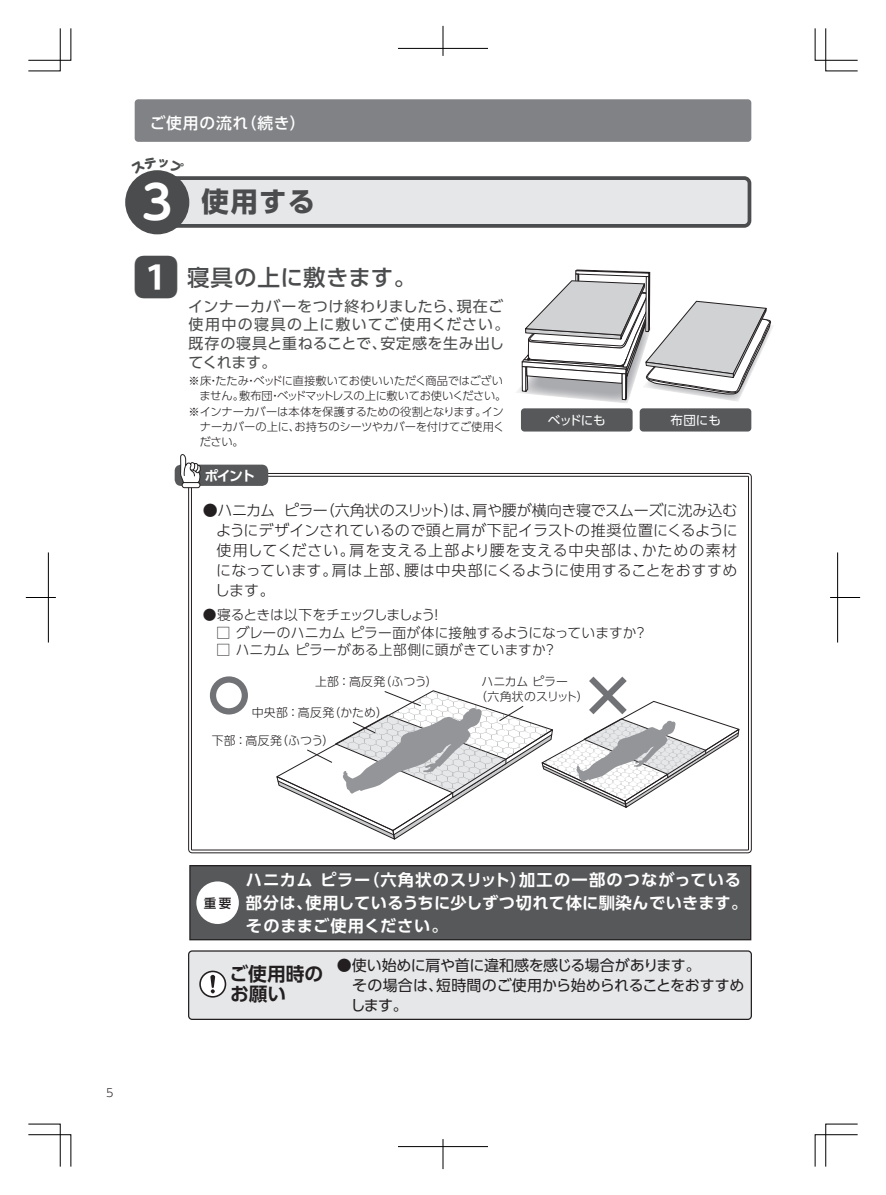
<style>
.page{position:relative;width:886px;height:1195px;background:#fff}
.page>*{position:absolute;margin:0;border:0;box-sizing:border-box;transform-origin:0 0}
.t1{font:700 46.25px "UD Shin M Go Pr 6 De";color:#fff}
.t2{font:700 27.5px "UD Shin Go Pr 6";color:#4b4c4d}
.t3{font:500 22.5px "UD Shin Go Pr 6";letter-spacing:.02em;color:#4b4c4d}
.t4{font:700 18.75px/20.6px "UD Shin Go Pr 6 De";color:#231f20}
.t5{font:700 16.25px/22.5px "UD Shin Go Pr 6 De";letter-spacing:.03em;color:#fff}
.t6{font:500 15.75px "UD Shin Go Pr 6";letter-spacing:.05em;color:#fff}
.t7{font:300 15px/20px "UD Shin Go Pr 6";letter-spacing:.035em;color:#231f20;text-align:justify}
.t8{font:15px/18.8px "UD Shin Go Pr 6";letter-spacing:.045em;color:#4b4c4d}
.t9{font:15px "UD Shin Go Pr 6";letter-spacing:-.015em;color:#231f20}
.t10{font:700 13.88px "UD Shin Go Pro De";color:#fff}
.t11{font:300 13.75px "UD Shin Go Pr 6";color:#231f20}
.t12{font:300 13.75px "UD Shin Go Pr 6";letter-spacing:-.07em;color:#231f20}
.t13{font:500 12.62px "UD Shin Go Pr 6";color:#231f20}
.t14{font:12.5px "UD Shin Go Pr 6";letter-spacing:-.005em;color:#fff}
.t15{font:300 11.88px/15px "UD Shin Go Pro";letter-spacing:.015em;color:#231f20}
.t16{font:300 11.88px "UD Shin Go Pro";letter-spacing:.035em;color:#231f20}
.t17{font:300 11.25px/15px "UD Shin Go Pr 6";letter-spacing:-.025em;color:#231f20;text-align:right}
.t18{font:300 11.25px "UD Shin Go Pro";color:#231f20}
.s1{font-family:"Koz Go Pr 6 N";font-size:47.25px}
</style>
<div class="page">
<div style="left:125px;top:170px;width:64px;height:64px;background:#4b4c4d;border-radius:50%"></div>
<div style="left:521px;top:408px;width:111px;height:23px;background:#57585a;border-radius:4px"></div>
<div style="left:640px;top:408px;width:111px;height:23px;background:#57585a;border-radius:4px"></div>
<svg style="left:517px;top:269px;width:256px;height:134px"></svg>
<div style="left:189px;top:950px;width:562px;height:69px;background:#e6e7e9;border-radius:4px"></div>
<div style="left:188px;top:950px;width:564px;height:69px;border:1px solid #231f20;border-radius:4px"></div>
<div style="left:200px;top:971px;width:25px;height:25px;background:#fff;border-radius:50%"></div>
<div style="left:199px;top:970px;width:27px;height:27px;border:2px solid #231f20;border-radius:50%"></div>
<svg style="left:210px;top:974px;width:5px;height:19px"></svg>
<div style="left:189px;top:865px;width:562px;height:75px;background:#57585a"></div>
<div style="left:196px;top:881px;width:43px;height:42px;background:#fff;border-radius:50%"></div>
<div style="left:175px;top:464px;width:93px;height:22px;background:#57585a;border-radius:6px"></div>
<svg style="left:179px;top:454px;width:23px;height:34px"></svg>
<div style="left:210px;top:676px;width:38px;height:38px;border:6px solid #717275;border-radius:50%"></div>
<svg style="left:276px;top:676px;width:464px;height:164px"></svg>
<svg style="left:28px;top:1123px;width:43px;height:43px"></svg>
<svg style="left:28px;top:28px;width:43px;height:43px"></svg>
<svg style="left:815px;top:28px;width:43px;height:43px"></svg>
<svg style="left:815px;top:1123px;width:43px;height:43px"></svg>
<hr style="left:26px;top:597px;width:30px;height:1px;background:#000">
<hr style="left:48px;top:552px;width:1px;height:90px;background:#000">
<hr style="left:830px;top:597px;width:30px;height:1px;background:#000">
<hr style="left:837px;top:552px;width:1px;height:90px;background:#000">
<hr style="left:398px;top:48px;width:90px;height:1px;background:#000">
<hr style="left:443px;top:26px;width:1px;height:30px;background:#000">
<hr style="left:398px;top:1146px;width:90px;height:1px;background:#000">
<hr style="left:443px;top:1138px;width:1px;height:30px;background:#000">
<svg style="left:125px;top:99px;width:626px;height:129px"></svg>
<p class="t6" style="left:150px;top:110px;width:157px">ご使用の流れ（続き）</p>
<h1 class="t1" style="left:142px;top:163px;width:32px">3</h1>
<h2 class="t2" style="left:202px;top:179px;width:115px">使用する</h2>
<h3 class="t3" style="left:132px;top:259px;width:285px"><span class="s1">1</span> 寝具の上に敷きます。</h3>
<p class="t8" style="left:188px;top:296px;width:323px">インナーカバーをつけ終わりましたら、現在ご使用中の寝具の上に敷いてご使用ください。既存の寝具と重ねることで、安定感を生み出してくれます。</p>
<p class="t17" style="left:189px;top:372px;width:319px">※床・たたみ・ベッドに直接敷いてお使いいただく商品ではございません。敷布団・ベッドマットレスの上に敷いてお使いください。</p>
<p class="t17" style="left:200px;top:404px;width:306px;text-align:justify;text-indent:-11px">※インナーカバーは本体を保護するための役割となります。インナーカバーの上に、お持ちのシーツやカバーを付けてご使用ください。</p>
<p class="t10" style="left:204px;top:464px;width:52px">ポイント</p>
<p class="t14" style="left:548px;top:410px;width:59px">ベッドにも</p>
<p class="t14" style="left:670px;top:410px;width:52px">布団にも</p>
<p class="t7" style="left:215px;top:499px;width:524px;text-indent:-12px">●ハニカム ピラー（六角状のスリット）は、肩や腰が横向き寝でスムーズに沈み込むようにデザインされているので頭と肩が下記イラストの推奨位置にくるように使用してください。肩を支える上部より腰を支える中央部は、かための素材になっています。肩は上部、腰は中央部にくるように使用することをおすすめします。</p>
<p class="t12" style="left:203px;top:603px;width:242px">●寝るときは以下をチェックしましょう！</p>
<p class="t11" style="left:217px;top:621px;width:432px">□ グレーのハニカム ピラー面が体に接触するようになっていますか？</p>
<p class="t11" style="left:217px;top:638px;width:342px">□ ハニカム ピラーがある上部側に頭がきていますか？</p>
<p class="t15" style="left:315px;top:673px;width:124px">上部：高反発（ふつう）</p>
<p class="t15" style="left:475px;top:673px;width:115px;text-indent:6px">ハニカム ピラー<br>（六角状のスリット）</p>
<p class="t16" style="left:252px;top:703px;width:138px">中央部：高反発（かため）</p>
<p class="t15" style="left:212px;top:732px;width:124px">下部：高反発（ふつう）</p>
<p class="t18" style="left:106px;top:1082px;width:9px">5</p>
<p class="t13" style="left:204px;top:892px;width:29px">重要</p>
<p class="t5" style="left:246px;top:868px;width:503px">ハニカム ピラー（六角状のスリット）加工の一部のつながっている部分は、使用しているうちに少しずつ切れて体に馴染んでいきます。そのままご使用ください。</p>
<p class="t4" style="left:229px;top:962px;width:95px">ご使用時のお願い</p>
<p class="t9" style="left:337px;top:953px;width:365px">●使い始めに肩や首に違和感を感じる場合があります。</p>
<p class="t9" style="left:337px;top:973px;width:409px">　その場合は、短時間のご使用から始められることをおすすめ</p>
<p class="t9" style="left:350px;top:993px;width:59px">します。</p>
</div>
